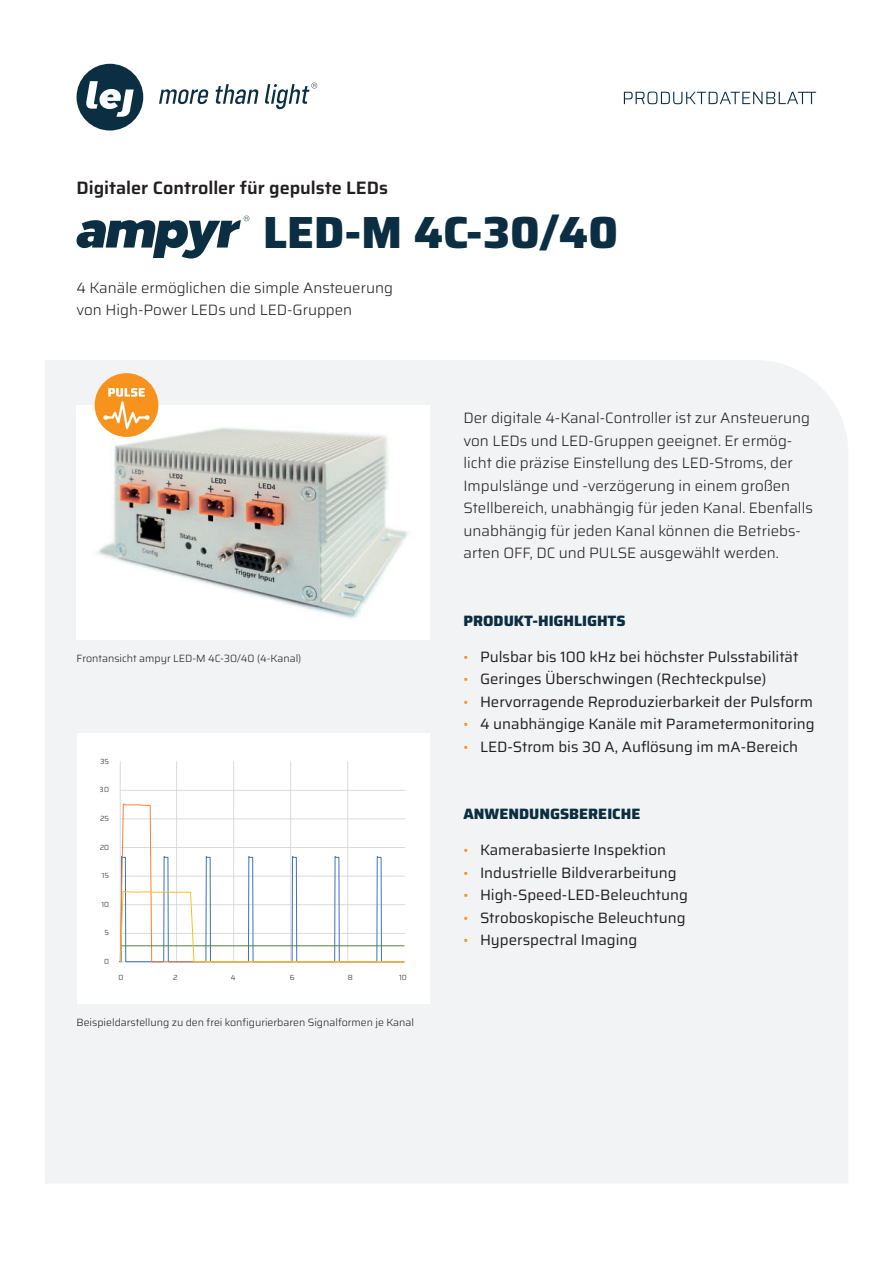
<style>
.page{position:relative;width:893px;height:1263px;background:#fff}
.page>*{position:absolute;margin:0;border:0;box-sizing:border-box;transform-origin:0 0}
.t1{font:800 45px "Saira";color:#0b2e43}
.t2{font:600 18px "Saira";color:#231f20}
.t3{font:300 15px/22.5px "Saira";color:#231f20}
.t4{font:15px "Saira";color:#231f20}
.t5{font:800 15px "Saira";color:#0b2e43}
.t6{font:300 10.5px "Saira";color:#231f20}
.t7{font:100 7.35px "Saira";color:#231f20}
.s1{font-weight:300;font-size:13.5px;color:#f7931d}
</style>
<div class="page">
<div style="left:45px;top:360px;width:803px;height:823px;background:#f2f3f4"></div>
<svg style="left:624px;top:92px;width:192px;height:12px"></svg>
<div style="left:77px;top:734px;width:352px;height:270px;background:#fff"></div>
<svg style="left:118px;top:761px;width:287px;height:202px"></svg>
<svg style="left:159px;top:89px;width:50px;height:15px"></svg>
<svg style="left:216px;top:84px;width:43px;height:20px"></svg>
<svg style="left:265px;top:83px;width:52px;height:26px"></svg>
<svg style="left:77px;top:64px;width:66px;height:66px"></svg>
<img style="left:77px;top:405px;width:352px;height:234px">
<svg style="left:77px;top:216px;width:172px;height:43px"></svg>
<div style="left:95px;top:373px;width:63px;height:64px;background:#f7931d;border-radius:50%"></div>
<svg style="left:103px;top:388px;width:47px;height:41px"></svg>
<p class="t2" style="left:77px;top:180px;width:313px">Digitaler Controller für gepulste LEDs</p>
<h1 class="t1" style="left:263px;top:206px;width:356px">LED-M 4C-30/40</h1>
<p class="t3" style="left:77px;top:277px;width:318px">4 Kanäle ermöglichen die simple Ansteuerung von High-Power LEDs und LED-Gruppen</p>
<p class="t6" style="left:77px;top:654px;width:226px">Frontansicht ampyr LED-M 4C-30/40 (4-Kanal)</p>
<p class="t7" style="left:100px;top:757px;width:10px">35</p>
<p class="t7" style="left:100px;top:785px;width:11px">30</p>
<p class="t7" style="left:100px;top:814px;width:11px">25</p>
<p class="t7" style="left:100px;top:843px;width:11px">20</p>
<p class="t7" style="left:102px;top:871px;width:9px">15</p>
<p class="t7" style="left:101px;top:900px;width:9px">10</p>
<p class="t7" style="left:105px;top:928px;width:6px">5</p>
<p class="t7" style="left:104px;top:957px;width:6px">0</p>
<p class="t7" style="left:118px;top:973px;width:6px">0</p>
<p class="t7" style="left:231px;top:973px;width:6px">4</p>
<p class="t7" style="left:173px;top:973px;width:6px">2</p>
<p class="t7" style="left:290px;top:973px;width:6px">6</p>
<p class="t7" style="left:348px;top:973px;width:7px">8</p>
<p class="t7" style="left:399px;top:973px;width:9px">10</p>
<p class="t6" style="left:77px;top:1014px;width:339px">Beispieldarstellung zu den frei konfigurierbaren Signalformen je Kanal</p>
<p class="t3" style="left:463px;top:408px;width:351px">Der digitale 4-Kanal-Controller ist zur Ansteuerung von LEDs und LED-Gruppen geeignet. Er ermög&shy;licht die präzise Einstellung des LED-Stroms, der Impulslänge und -verzögerung in einem großen Stellbereich, unabhängig für jeden Kanal. Ebenfalls unabhängig für jeden Kanal können die Betriebs&shy;arten OFF, DC und PULSE ausgewählt werden.</p>
<p class="t5" style="left:463px;top:612px;width:164px">PRODUKT-HIGHLIGHTS</p>
<p class="t4" style="left:463px;top:650px;width:336px"><span class="s1">•</span> Pulsbar bis 100 kHz bei höchster Pulsstabilität</p>
<p class="t4" style="left:463px;top:673px;width:304px"><span class="s1">•</span> Geringes Überschwingen (Rechteckpulse)</p>
<p class="t4" style="left:463px;top:695px;width:351px"><span class="s1">•</span> Hervorragende Reproduzierbarkeit der Pulsform</p>
<p class="t4" style="left:463px;top:718px;width:353px"><span class="s1">•</span> 4 unabhängige Kanäle mit Parametermonitoring</p>
<p class="t4" style="left:463px;top:734px;width:336px"><span class="s1">•</span> LED-Strom bis 30 A, Auflösung im mA-Bereich</p>
<p class="t5" style="left:463px;top:805px;width:178px">ANWENDUNGSBEREICHE</p>
<p class="t4" style="left:463px;top:844px;width:204px"><span class="s1">•</span> Kamerabasierte Inspektion</p>
<p class="t4" style="left:463px;top:860px;width:215px"><span class="s1">•</span> Industrielle Bildverarbeitung</p>
<p class="t4" style="left:463px;top:883px;width:226px"><span class="s1">•</span> High-Speed-LED-Beleuchtung</p>
<p class="t4" style="left:463px;top:905px;width:224px"><span class="s1">•</span> Stroboskopische Beleuchtung</p>
<p class="t4" style="left:463px;top:934px;width:175px"><span class="s1">•</span> Hyperspectral Imaging</p>
</div>
